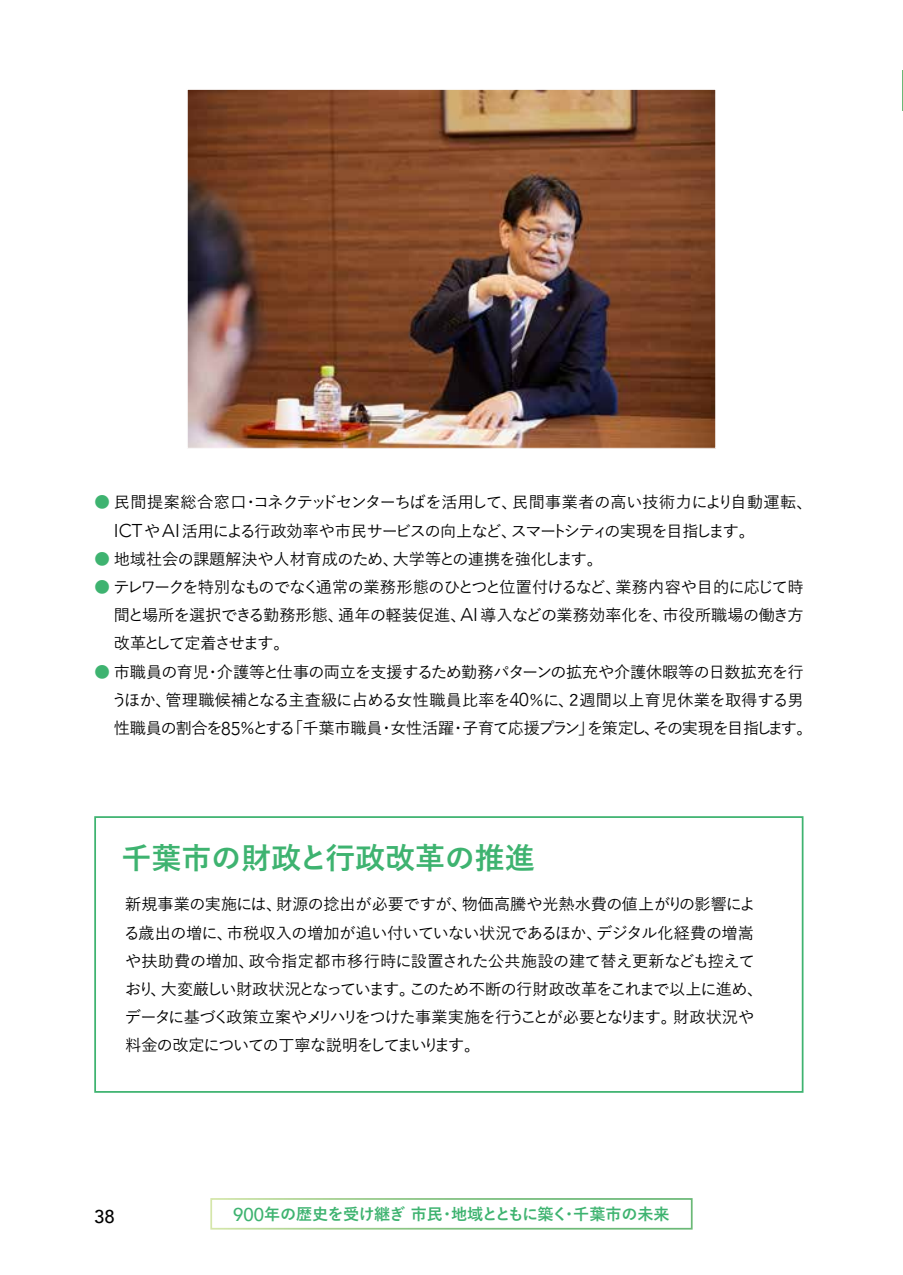
<style>
.page{position:relative;width:903px;height:1275px;background:#fff}
.page>*{position:absolute;margin:0;border:0;box-sizing:border-box;transform-origin:0 0}
.t1{font:700 29.93px "Yu Go";color:#3eb370}
.t2{font:500 18.55px "Avenir";color:#000}
.t3{font:500 16.1px/28.2px "Yu Go";letter-spacing:.005em;color:#000}
.t4{font:16.1px/28.2px "Yu Gothic Ka W3";letter-spacing:-.125em;color:#000}
.t5{font:500 16.1px "Yu Go";letter-spacing:.03em;color:#000}
.t6{font:16.1px "Yu Gothic Ka W3";letter-spacing:-.15em;color:#000}
.t7{font:16.1px "Yu Gothic Ka W3";letter-spacing:-.06em;color:#000}
.t8{font:700 16.1px "Yu Go";letter-spacing:-.02em;color:#3eb370}
.s1{font-weight:700;color:#3eb370}
.s2{font-family:"Yu Gothic Ka W3";font-weight:400}
.s3{font-family:"Avenir";font-weight:300;font-size:18.55px}
.s4{font-family:"Yu Go";font-weight:500}
.s5{font-family:"Yu Go";font-weight:700;color:#3eb370}
.s6{font-family:"Avenir";font-weight:500;font-size:18.55px}
</style>
<div class="page">
<div style="left:210px;top:1198px;width:483px;height:31px;border:2px solid #fff"></div>
<img style="left:189px;top:91px;width:525px;height:355px">
<div style="left:94px;top:816px;width:709px;height:277px;border:2px solid #3eb370"></div>
<hr style="left:902px;top:71px;width:1px;height:39px;background:#6bb977">
<p class="t5" style="left:94px;top:487px;width:720px"><span class="s1">●</span> 民間提案総合窓口・<span class="s2">コネクテッドセンターちばを</span>活用<span class="s2">して</span>、民間事業者<span class="s2">の</span>高<span class="s2">い</span>技術力<span class="s2">により</span>自動運転、</p>
<p class="t6" style="left:114px;top:522px;width:642px"><span class="s3">ICT</span> や <span class="s3">AI</span> <span class="s4">活用</span>による<span class="s4">行政効率</span>や<span class="s4">市民</span>サービスの<span class="s4">向上</span>など<span class="s4">、</span>スマートシティの<span class="s4">実現</span>を<span class="s4">目指</span>します<span class="s4">。</span></p>
<p class="t3" style="left:94px;top:543px;width:510px"><span class="s1">●</span> 地域社会<span class="s2">の</span>課題解決<span class="s2">や</span>人材育成<span class="s2">のため</span>、大学等<span class="s2">との</span>連携<span class="s2">を</span>強化<span class="s2">します</span>。</p>
<p class="t4" style="left:94px;top:574px;width:711px"><span class="s5">●</span> テレワークを<span class="s4">特別</span>なものでなく<span class="s4">通常</span>の<span class="s4">業務形態</span>のひとつと<span class="s4">位置付</span>けるなど<span class="s4">、業務内容</span>や<span class="s4">目的</span>に<span class="s4">応</span>じて<span class="s4">時</span></p>
<p class="t3" style="left:114px;top:599px;width:691px">間<span class="s2">と</span>場所<span class="s2">を</span>選択<span class="s2">できる</span>勤務形態、通年<span class="s2">の</span>軽装促進、<span class="s3">AI</span>導入<span class="s2">などの</span>業務効率化<span class="s2">を</span>、市役所職場<span class="s2">の</span>働<span class="s2">き</span>方</p>
<p class="t4" style="left:114px;top:630px;width:177px"><span class="s4">改革</span>として<span class="s4">定着</span>させます<span class="s4">。</span></p>
<p class="t3" style="left:111px;top:656px;width:702px;text-indent:-17px"><span class="s1">●</span> 市職員<span class="s2">の</span>育児・介護等<span class="s2">と</span>仕事<span class="s2">の</span>両立<span class="s2">を</span>支援<span class="s2">するため</span>勤務<span class="s2">パターンの</span>拡充<span class="s2">や</span>介護休暇等<span class="s2">の</span>日数拡充<span class="s2">を</span>行<span class="s2">うほか</span>、管理職候補<span class="s2">となる</span>主査級<span class="s2">に</span>占<span class="s2">める</span>女性職員比率<span class="s2">を</span><span class="s3">40</span>％<span class="s2">に</span>、２週間以上育児休業<span class="s2">を</span>取得<span class="s2">する</span>男性職員<span class="s2">の</span>割合<span class="s2">を</span><span class="s3">85</span>％<span class="s2">とする</span>「千葉市職員・女性活躍・子育<span class="s2">て</span>応援<span class="s2">プラン</span>」<span class="s2">を</span>策定<span class="s2">し</span>、<span class="s2">その</span>実現<span class="s2">を</span>目指<span class="s2">します</span>。</p>
<h1 class="t1" style="left:122px;top:841px;width:415px">千葉市の財政と行政改革の推進</h1>
<p class="t3" style="left:125px;top:888px;width:632px">新規事業<span class="s2">の</span>実施<span class="s2">には</span>、財源<span class="s2">の</span>捻出<span class="s2">が</span>必要<span class="s2">ですが</span>、物価高騰<span class="s2">や</span>光熱水費<span class="s2">の</span>値上<span class="s2">がりの</span>影響<span class="s2">によ</span></p>
<p class="t7" style="left:124px;top:924px;width:632px">る<span class="s4">歳出</span>の<span class="s4">増</span>に<span class="s4">、市税収入</span>の<span class="s4">増加</span>が<span class="s4">追</span>い<span class="s4">付</span>いていない<span class="s4">状況</span>であるほか<span class="s4">、</span>デジタル<span class="s4">化経費</span>の<span class="s4">増嵩</span></p>
<p class="t3" style="left:125px;top:945px;width:631px"><span class="s2">や</span>扶助費<span class="s2">の</span>増加、政令指定都市移行時<span class="s2">に</span>設置<span class="s2">された</span>公共施設<span class="s2">の</span>建<span class="s2">て</span>替<span class="s2">え</span>更新<span class="s2">なども</span>控<span class="s2">えて</span></p>
<p class="t4" style="left:125px;top:976px;width:640px">おり<span class="s4">、大変厳</span>しい<span class="s4">財政状況</span>となっています<span class="s4">。</span>このため<span class="s4">不断</span>の<span class="s4">行財政改革</span>をこれまで<span class="s4">以上</span>に<span class="s4">進</span>め<span class="s4">、</span>データに<span class="s4">基</span>づく<span class="s4">政策立案</span>やメリハリをつけた<span class="s4">事業実施</span>を<span class="s4">行</span>うことが<span class="s4">必要</span>となります<span class="s4">。財政状況</span>や<span class="s4">料金</span>の<span class="s4">改定</span>についての<span class="s4">丁寧</span>な<span class="s4">説明</span>をしてまいります<span class="s4">。</span></p>
<p class="t2" style="left:94px;top:1201px;width:22px">38</p>
<p class="t8" style="left:233px;top:1205px;width:438px"><span class="s6">900</span>年の歴史を受け継ぎ市民・地域とともに築く・千葉市の未来</p>
</div>
